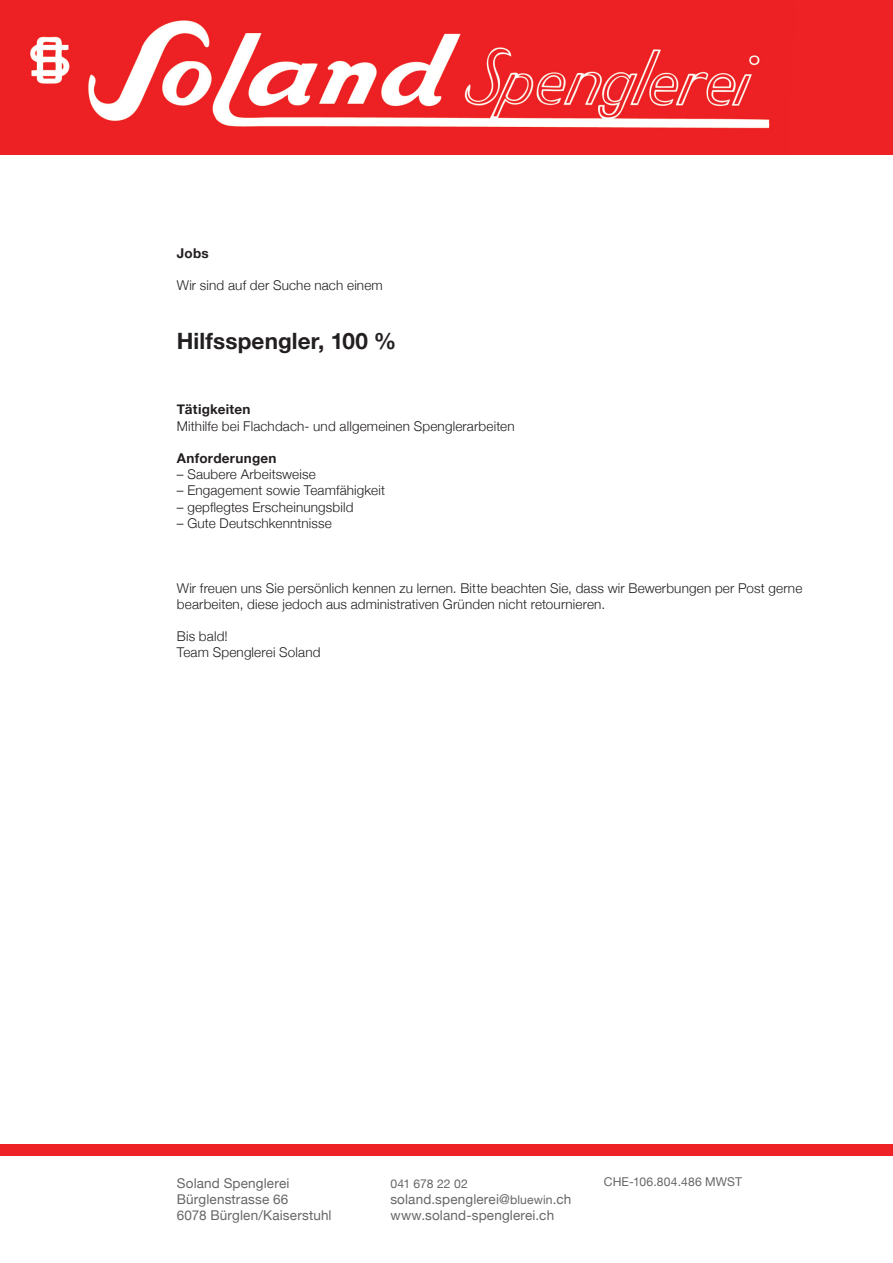
<style>
.page{position:relative;width:893px;height:1263px;background:#fff}
.page>*{position:absolute;margin:0;border:0;box-sizing:border-box;transform-origin:0 0}
.t1{font:700 22.5px "Helvetica Neue";letter-spacing:.005em;color:#231f20}
.t2{font:300 13.5px/16.2px "Helvetica Neue";letter-spacing:.01em;color:#231f20}
.t3{font:13.5px/16.2px "Helvetica Neue";letter-spacing:.01em;color:#666}
.t4{font:700 13.5px "Helvetica Neue";letter-spacing:.015em;color:#231f20}
.t5{font:12.15px "Helvetica Neue";letter-spacing:.01em;color:#666}
.s1{font-size:12.15px}
</style>
<div class="page">
<img style="left:0;top:0;width:893px;height:154px">
<div style="left:0;top:1144px;width:893px;height:11px;background:#ee2225"></div>
<p class="t4" style="left:177px;top:244px;width:33px">Jobs</p>
<p class="t2" style="left:177px;top:277px;width:207px">Wir sind auf der Suche nach einem</p>
<h1 class="t1" style="left:177px;top:328px;width:221px">Hilfsspengler, 100 %</h1>
<p class="t4" style="left:177px;top:401px;width:75px">Tätigkeiten</p>
<p class="t2" style="left:177px;top:417px;width:339px">Mithilfe bei Flachdach- und allgemeinen Spenglerarbeiten</p>
<p class="t4" style="left:177px;top:450px;width:101px">Anforderungen</p>
<p class="t2" style="left:177px;top:466px;width:140px">– Saubere Arbeitsweise</p>
<p class="t2" style="left:177px;top:482px;width:210px">– Engagement sowie Teamfähigkeit</p>
<p class="t2" style="left:177px;top:498px;width:178px">– gepflegtes Erscheinungsbild</p>
<p class="t2" style="left:177px;top:514px;width:156px">– Gute Deutschkenntnisse</p>
<p class="t2" style="left:177px;top:579px;width:627px">Wir freuen uns Sie persönlich kennen zu lernen. Bitte beachten Sie, dass wir Bewerbungen per Post gerne bearbeiten, diese jedoch aus administrativen Gründen nicht retournieren.</p>
<p class="t2" style="left:177px;top:628px;width:145px">Bis bald!<br>Team Spenglerei Soland</p>
<p class="t3" style="left:177px;top:1174px;width:156px">Soland Spenglerei<br>Bürglenstrasse 66<br>6078 Bürglen/Kaiserstuhl</p>
<p class="t5" style="left:390px;top:1176px;width:79px">041 678 22 02</p>
<p class="t3" style="left:390px;top:1191px;width:183px">soland.spenglerei@<span class="s1">bluewin</span>.ch www.soland-spenglerei.ch</p>
<p class="t5" style="left:604px;top:1175px;width:140px">CHE-106.804.486 MWST</p>
</div>
